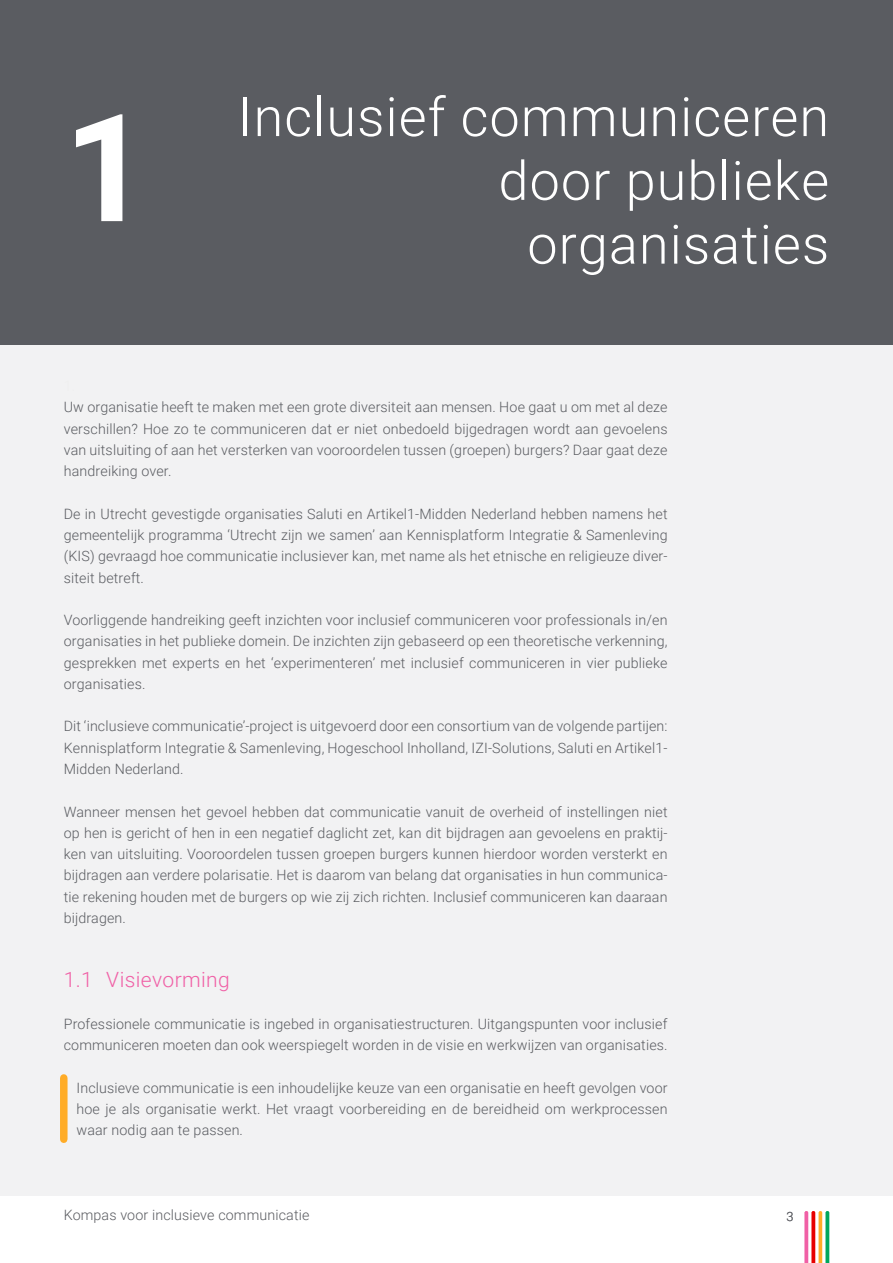
<style>
.page{position:relative;width:893px;height:1263px;background:#fff}
.page>*{position:absolute;margin:0;border:0;box-sizing:border-box;transform-origin:0 0}
.t1{font:700 150px "Roboto";color:#fff}
.t2{font:300 54px/63.8px "Roboto";letter-spacing:.02em;color:#fff;text-align:right}
.t3{font:300 21px "Roboto";letter-spacing:.02em;color:#f060a6}
.t4{font:300 14.25px/21.3px "Roboto";letter-spacing:.01em;color:#5a5c61;text-align:justify}
.t5{font:300 12.75px "Roboto";color:#5a5c61}
</style>
<div class="page">
<div style="left:0;top:344px;width:893px;height:852px;background:#f2f2f3"></div>
<div style="left:0;top:0;width:893px;height:344px;background:#5a5c61"></div>
<svg style="left:805px;top:1211px;width:24px;height:52px"></svg>
<div style="left:60px;top:1078px;width:8px;height:61px;background:#ffac27"></div>
<h1 class="t1" style="left:64px;top:63px;width:88px">1</h1>
<h2 class="t2" style="left:238px;top:83px;width:593px">Inclusief communiceren door publieke</h2>
<h2 class="t2" style="left:527px;top:211px;width:303px">organisaties</h2>
<p class="t4" style="left:64px;top:396px;width:605px">Uw organisatie heeft te maken met een grote diversiteit aan mensen. Hoe gaat u om met al deze verschillen? Hoe zo te communiceren dat er niet onbedoeld bijgedragen wordt aan gevoelens van uitsluiting of aan het versterken van vooroordelen tussen (groepen) burgers? Daar gaat deze handreiking over.</p>
<p class="t4" style="left:64px;top:502px;width:605px">De in Utrecht gevestigde organisaties Saluti en Artikel1-Midden Nederland hebben namens het gemeentelijk programma ‘Utrecht zijn we samen’ aan Kennisplatform Integratie &amp; Samenleving (KIS) gevraagd hoe communicatie inclusiever kan, met name als het etnische en religieuze diver&shy;siteit betreft.</p>
<p class="t4" style="left:64px;top:609px;width:605px">Voorliggende handreiking geeft inzichten voor inclusief communiceren voor professionals in/en organisaties in het publieke domein. De inzichten zijn gebaseerd op een theoretische verkenning, gesprekken met experts en het ‘experimenteren’ met inclusief communiceren in vier publieke organisaties.</p>
<p class="t4" style="left:64px;top:715px;width:605px">Dit ‘inclusieve communicatie’-project is uitgevoerd door een consortium van de volgende partijen:<br>Kennisplatform Integratie &amp; Samenleving, Hogeschool Inholland, IZI-Solutions, Saluti en Artikel1- Midden Nederland.</p>
<p class="t4" style="left:64px;top:800px;width:605px">Wanneer mensen het gevoel hebben dat communicatie vanuit de overheid of instellingen niet op hen is gericht of hen in een negatief daglicht zet, kan dit bijdragen aan gevoelens en praktij&shy;ken van uitsluiting. Vooroordelen tussen groepen burgers kunnen hierdoor worden versterkt en bijdragen aan verdere polarisatie. Het is daarom van belang dat organisaties in hun communica&shy;tie rekening houden met de burgers op wie zij zich richten. Inclusief communiceren kan daaraan bijdragen.</p>
<h3 class="t3" style="left:64px;top:964px;width:168px">1.1 Visievorming</h3>
<p class="t4" style="left:64px;top:1013px;width:605px">Professionele communicatie is ingebed in organisatiestructuren. Uitgangspunten voor inclusief communiceren moeten dan ook weerspiegelt worden in de visie en werkwijzen van organisaties.</p>
<p class="t4" style="left:77px;top:1077px;width:593px">Inclusieve communicatie is een inhoudelijke keuze van een organisatie en heeft gevolgen voor hoe je als organisatie werkt. Het vraagt voorbereiding en de bereidheid om werkprocessen waar nodig aan te passen.</p>
<p class="t4" style="left:64px;top:1204px;width:247px">Kompas voor inclusieve communicatie</p>
<p class="t5" style="left:786px;top:1207px;width:9px">3</p>
</div>
